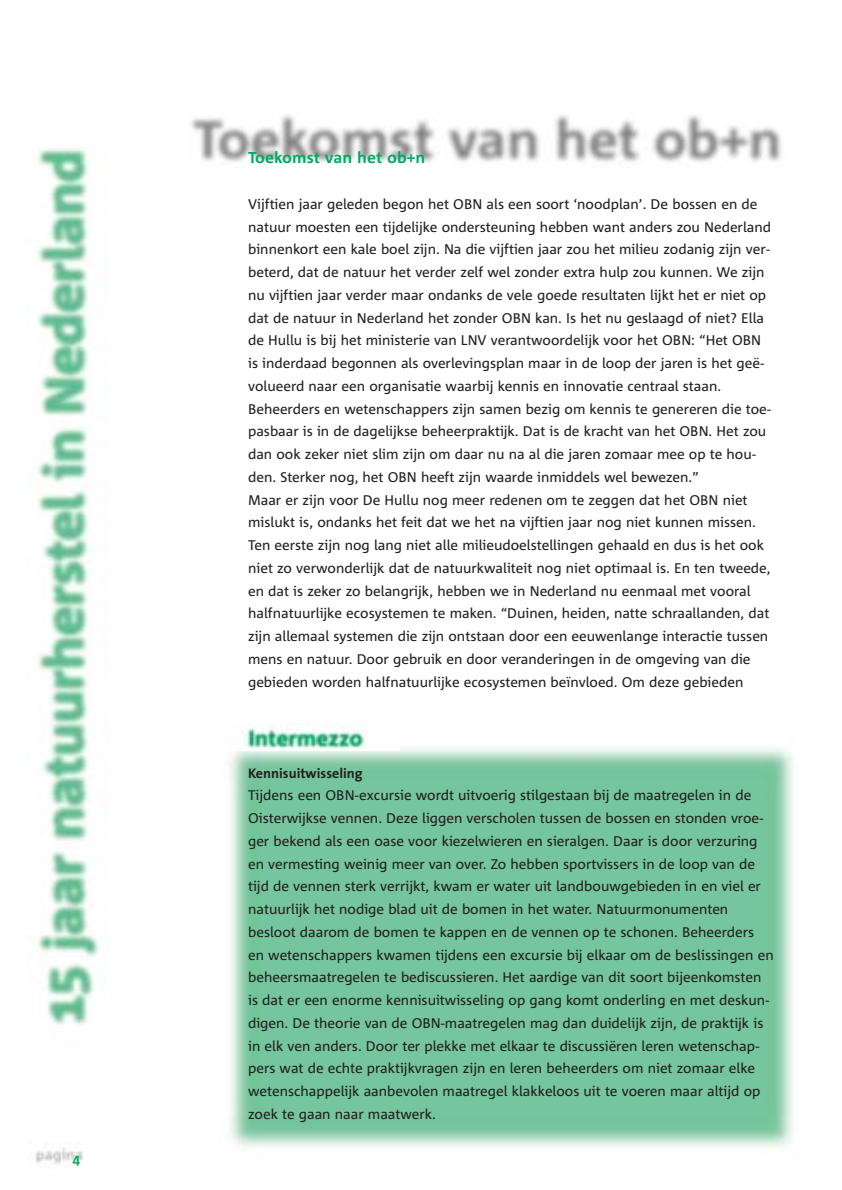
<style>
.page{position:relative;width:842px;height:1190px;background:#fff}
.page>*{position:absolute;margin:0;border:0;box-sizing:border-box;transform-origin:0 0}
.t1{font:15.75px "Agrofont Vet";color:#0a6}
.t2{font:14px/22.8px "Agrofont Normaal";color:#231f1f}
.t3{font:700 14px "The Sans";color:#231f1f}
.t4{font:14px "Agrofont Vet";color:#0a6}
</style>
<div class="page">
<img style="left:230px;top:746px;width:563px;height:402px">
<div style="left:227px;top:723px;width:172px;height:28px;background:#fff"></div>
<img style="left:244px;top:723px;width:122px;height:28px">
<img style="left:191px;top:115px;width:591px;height:48px">
<img style="left:35px;top:1147px;width:48px;height:17px">
<img style="left:37px;top:148px;width:63px;height:877px">
<p class="t4" style="left:72px;top:1154px;width:9px">4</p>
<p class="t1" style="left:248px;top:152px;width:179px">Toekomst van het ob+n</p>
<p class="t2" style="left:248px;top:194px;width:524px">Vijftien jaar geleden begon het OBN als een soort ‘noodplan’. De bossen en de natuur moesten een tijdelijke ondersteuning hebben want anders zou Nederland binnenkort een kale boel zijn. Na die vijftien jaar zou het milieu zodanig zijn ver&shy;beterd, dat de natuur het verder zelf wel zonder extra hulp zou kunnen. We zijn nu vijftien jaar verder maar ondanks de vele goede resultaten lijkt het er niet op dat de natuur in Nederland het zonder OBN kan. Is het nu geslaagd of niet? Ella de Hullu is bij het ministerie van LNV verantwoordelijk voor het OBN: “Het OBN is inderdaad begonnen als overlevingsplan maar in de loop der jaren is het geë&shy;volueerd naar een organisatie waarbij kennis en innovatie centraal staan.<br>Beheerders en wetenschappers zijn samen bezig om kennis te genereren die toe&shy;pasbaar is in de dagelijkse beheerpraktijk. Dat is de kracht van het OBN. Het zou dan ook zeker niet slim zijn om daar nu na al die jaren zomaar mee op te hou&shy;den. Sterker nog, het OBN heeft zijn waarde inmiddels wel bewezen.”<br>Maar er zijn voor De Hullu nog meer redenen om te zeggen dat het OBN niet mislukt is, ondanks het feit dat we het na vijftien jaar nog niet kunnen missen.<br>Ten eerste zijn nog lang niet alle milieudoelstellingen gehaald en dus is het ook niet zo verwonderlijk dat de natuurkwaliteit nog niet optimaal is. En ten tweede, en dat is zeker zo belangrijk, hebben we in Nederland nu eenmaal met vooral halfnatuurlijke ecosystemen te maken. “Duinen, heiden, natte schraallanden, dat zijn allemaal systemen die zijn ontstaan door een eeuwenlange interactie tussen mens en natuur. Door gebruik en door veranderingen in de omgeving van die gebieden worden halfnatuurlijke ecosystemen beïnvloed. Om deze gebieden</p>
<p class="t3" style="left:248px;top:768px;width:116px">Kennisuitwisseling</p>
<p class="t2" style="left:248px;top:786px;width:527px">Tijdens een OBN-excursie wordt uitvoerig stilgestaan bij de maatregelen in de Oisterwijkse vennen. Deze liggen verscholen tussen de bossen en stonden vroe&shy;ger bekend als een oase voor kiezelwieren en sieralgen. Daar is door verzuring en vermesting weinig meer van over. Zo hebben sportvissers in de loop van de tijd de vennen sterk verrijkt, kwam er water uit landbouwgebieden in en viel er natuurlijk het nodige blad uit de bomen in het water. Natuurmonumenten besloot daarom de bomen te kappen en de vennen op te schonen. Beheerders<br>en wetenschappers kwamen tijdens een excursie bij elkaar om de beslissingen en beheersmaatregelen te bediscussieren. Het aardige van dit soort bijeenkomsten is dat er een enorme kennisuitwisseling op gang komt onderling en met deskun&shy;digen. De theorie van de OBN-maatregelen mag dan duidelijk zijn, de praktijk is in elk ven anders. Door ter plekke met elkaar te discussiëren leren wetenschap&shy;pers wat de echte praktijkvragen zijn en leren beheerders om niet zomaar elke wetenschappelijk aanbevolen maatregel klakkeloos uit te voeren maar altijd op zoek te gaan naar maatwerk.</p>
</div>
